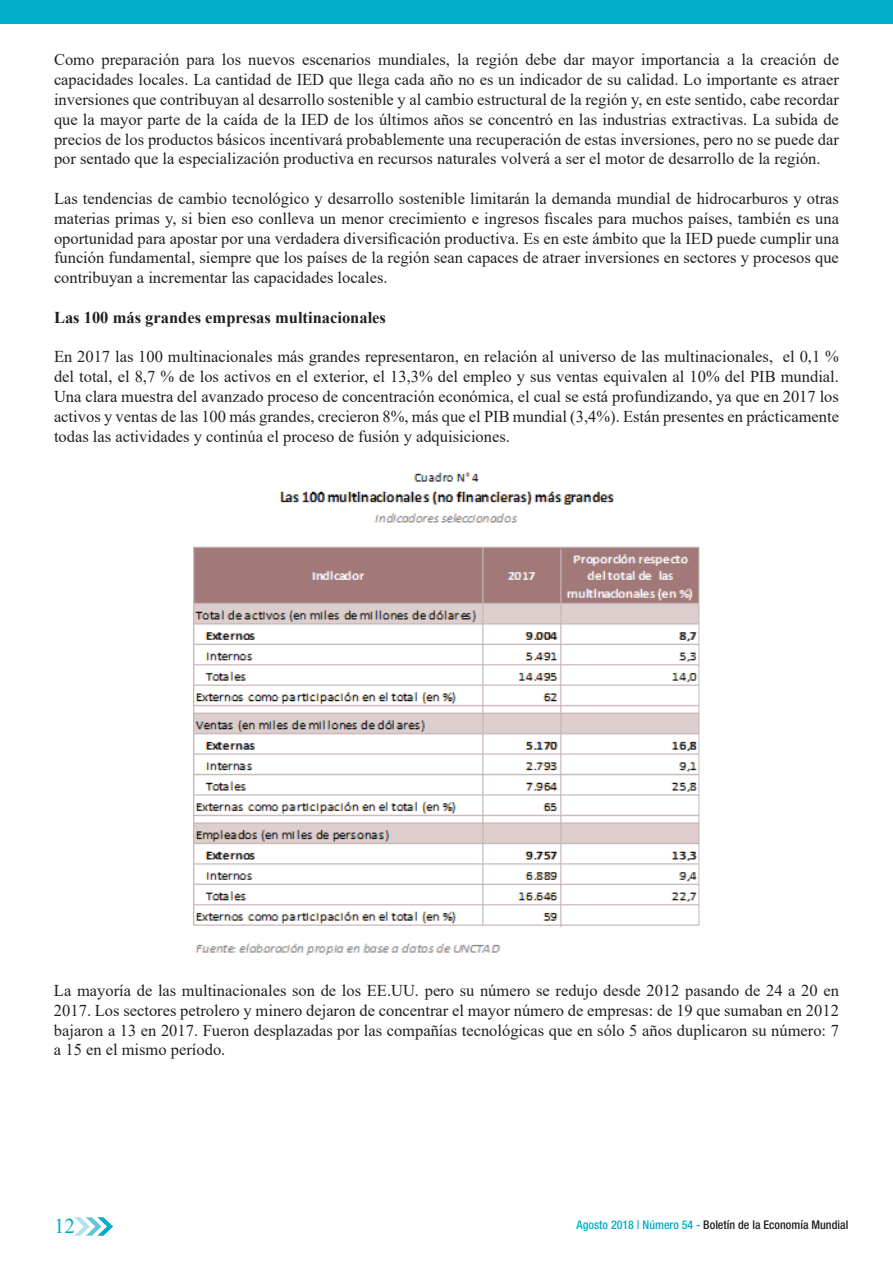
<style>
.page{position:relative;width:893px;height:1263px;background:#fff}
.page>*{position:absolute;margin:0;border:0;box-sizing:border-box;transform-origin:0 0}
.t1{font:21px "Times New Roman";color:#00acc8}
.t2{font:16.5px/19.8px "Times New Roman";color:#231f20;text-align:justify}
.t3{font:700 16.5px "Times New Roman";color:#231f20}
.t4{font:500 condensed 12px "Helvetica Neue LT Pro";color:#231f20}
.s1{color:#00acc8}
</style>
<div class="page">
<svg style="left:74px;top:1217px;width:39px;height:19px"></svg>
<img style="left:194px;top:472px;width:506px;height:484px">
<div style="left:0;top:0;width:893px;height:23px;background:#00acc8"></div>
<p class="t2" style="left:54px;top:49px;width:786px">Como preparación para los nuevos escenarios mundiales, la región debe dar mayor importancia a la creación de capacidades locales. La cantidad de IED que llega cada año no es un indicador de su calidad. Lo importante es atraer inversiones que contribuyan al desarrollo sostenible y al cambio estructural de la región y, en este sentido, cabe recordar que la mayor parte de la caída de la IED de los últimos años se concentró en las industrias extractivas. La subida de precios de los productos básicos incentivará probablemente una recuperación de estas inversiones, pero no se puede dar por sentado que la especialización productiva en recursos naturales volverá a ser el motor de desarrollo de la región.</p>
<p class="t2" style="left:54px;top:188px;width:786px">Las tendencias de cambio tecnológico y desarrollo sostenible limitarán la demanda mundial de hidrocarburos y otras materias primas y, si bien eso conlleva un menor crecimiento e ingresos fiscales para muchos países, también es una oportunidad para apostar por una verdadera diversificación productiva. Es en este ámbito que la IED puede cumplir una función fundamental, siempre que los países de la región sean capaces de atraer inversiones en sectores y procesos que contribuyan a incrementar las capacidades locales.</p>
<p class="t3" style="left:54px;top:305px;width:334px">Las 100 más grandes empresas multinacionales</p>
<p class="t2" style="left:54px;top:346px;width:786px">En 2017 las 100 multinacionales más grandes representaron, en relación al universo de las multinacionales, el 0,1 % del total, el 8,7 % de los activos en el exterior, el 13,3% del empleo y sus ventas equivalen al 10% del PIB mundial.<br>Una clara muestra del avanzado proceso de concentración económica, el cual se está profundizando, ya que en 2017 los activos y ventas de las 100 más grandes, crecieron 8%, más que el PIB mundial (3,4%). Están presentes en prácticamente todas las actividades y continúa el proceso de fusión y adquisiciones.</p>
<p class="t2" style="left:54px;top:980px;width:786px">La mayoría de las multinacionales son de los EE.UU. pero su número se redujo desde 2012 pasando de 24 a 20 en 2017. Los sectores petrolero y minero dejaron de concentrar el mayor número de empresas: de 19 que sumaban en 2012 bajaron a 13 en 2017. Fueron desplazadas por las compañías tecnológicas que en sólo 5 años duplicaron su número: 7 a 15 en el mismo período.</p>
<p class="t1" style="left:54px;top:1211px;width:22px">12</p>
<p class="t4" style="left:577px;top:1217px;width:273px"><span class="s1">Agosto 2018 | Número 54 -</span> Boletín de la Economía Mundial</p>
</div>
